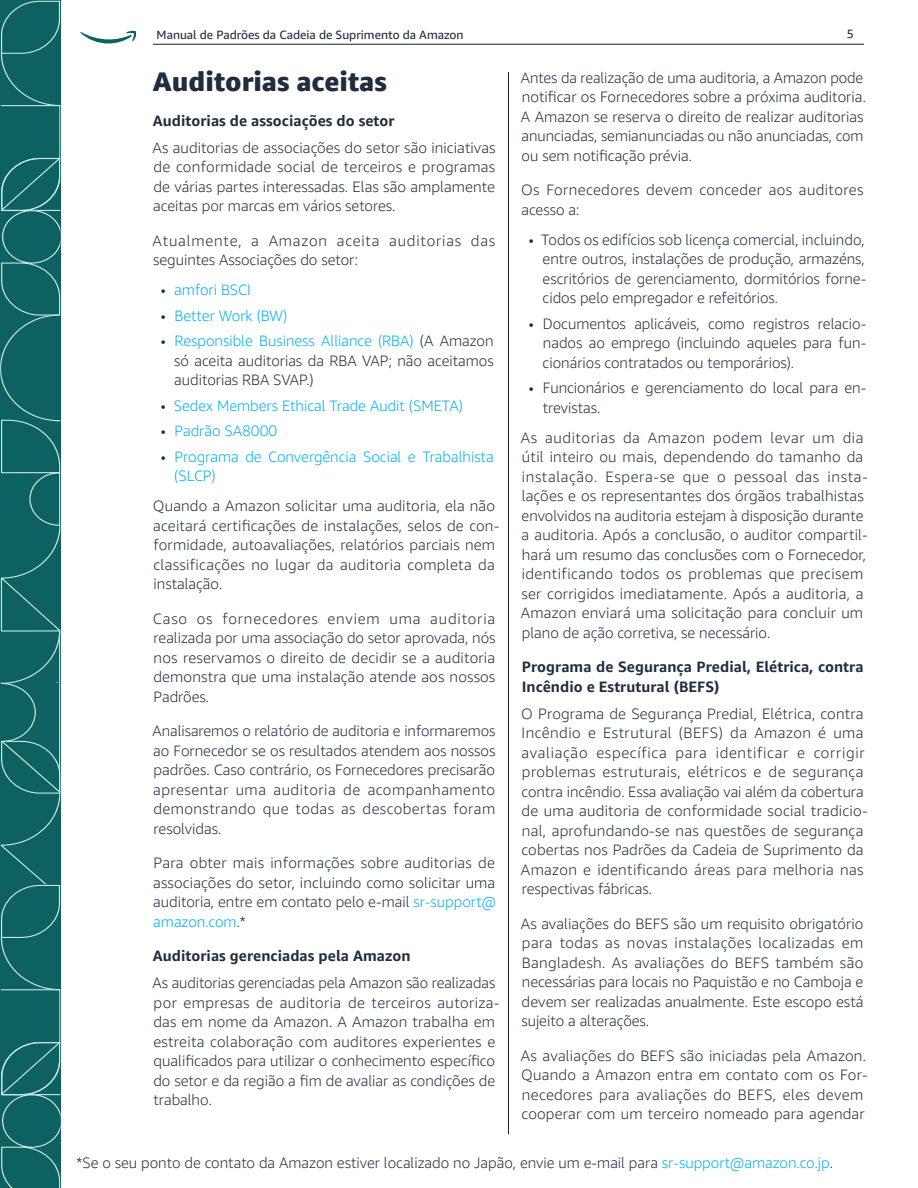
<style>
.page{position:relative;width:918px;height:1188px;background:#fff}
.page>*{position:absolute;margin:0;border:0;box-sizing:border-box;transform-origin:0 0}
.Main-Page-Title{font:800 27px "Amazon Ember Display";color:#202d3e}
.Body_Text-smaller_SCS{font:300 15px/19.5px "Amazon Ember";letter-spacing:.01em;color:#202d3e;text-align:justify}
.Body_Text-smaller_SCS-bold{font:700 15px/19.5px "Amazon Ember";letter-spacing:.005em;color:#202d3e}
.t1{font:300 15px/19.5px "Amazon Ember";color:#00aeef}
.Body_Text-smaller_SCS-2{font:300 15px/19.5px "Amazon Ember";letter-spacing:.045em;color:#202d3e}
.t2{font:12px "Amazon Ember";color:#202d3e}
.s1{color:#202d3e}
.s2{color:#00aeef}
</style>
<div class="page">
<div style="left:0;top:794px;width:60px;height:50px;background:#0d6161"></div>
<svg style="left:0;top:0;width:60px;height:794px;background:#176868"></svg>
<svg style="left:0;top:844px;width:60px;height:344px;background:#156766"></svg>
<svg style="left:80px;top:31px;width:56px;height:12px"></svg>
<hr style="left:153px;top:44px;width:711px;height:1px;background:#231f20">
<hr style="left:508px;top:72px;width:1px;height:1062px;background:#231f20">
<p class="t2" style="left:157px;top:28px;width:309px">Manual de Padrões da Cadeia de Suprimento da Amazon</p>
<p class="t2" style="left:847px;top:26px;width:9px">5</p>
<p class="Main-Page-Title" style="left:153px;top:65px;width:236px">Auditorias aceitas</p>
<p class="Body_Text-smaller_SCS-bold" style="left:153px;top:111px;width:243px">Auditorias de associações do setor</p>
<p class="Body_Text-smaller_SCS" style="left:153px;top:138px;width:344px">As auditorias de associações do setor são iniciativas de conformidade social de terceiros e programas de várias partes interessadas. Elas são amplamente aceitas por marcas em vários setores.</p>
<p class="Body_Text-smaller_SCS-2" style="left:153px;top:231px;width:344px">Atualmente, a Amazon aceita auditorias das seguintes Associações do setor:</p>
<p class="t1" style="left:161px;top:281px;width:92px"><span class="s1">•</span> amfori BSCI</p>
<p class="t1" style="left:161px;top:306px;width:128px"><span class="s1">•</span> Better Work (BW)</p>
<p class="Body_Text-smaller_SCS" style="left:174px;top:332px;width:321px;text-indent:-13px">• <span class="s2">Responsible Business Alliance (RBA)</span> (A Amazon só aceita auditorias da RBA VAP; não aceitamos auditorias RBA SVAP.)</p>
<p class="t1" style="left:161px;top:396px;width:304px"><span class="s1">•</span> Sedex Members Ethical Trade Audit (SMETA)</p>
<p class="t1" style="left:161px;top:422px;width:118px"><span class="s1">•</span> Padrão SA8000</p>
<p class="t1" style="left:174px;top:447px;width:321px;text-indent:-14px"><span class="s1">•</span> Programa de Convergência Social e Trabalhista (SLCP)</p>
<p class="Body_Text-smaller_SCS" style="left:153px;top:497px;width:348px;text-align:left">Quando a Amazon solicitar uma auditoria, ela não aceitará certificações de instalações, selos de con&shy;formidade, autoavaliações, relatórios parciais nem classificações no lugar da auditoria completa da instalação.</p>
<p class="Body_Text-smaller_SCS" style="left:153px;top:609px;width:344px">Caso os fornecedores enviem uma auditoria realizada por uma associação do setor aprovada, nós nos reservamos o direito de decidir se a auditoria demonstra que uma instalação atende aos nossos Padrões.</p>
<p class="Body_Text-smaller_SCS" style="left:153px;top:722px;width:344px">Analisaremos o relatório de auditoria e informaremos ao Fornecedor se os resultados atendem aos nossos padrões. Caso contrário, os Fornecedores precisarão apresentar uma auditoria de acompanhamento demonstrando que todas as descobertas foram resolvidas.</p>
<p class="Body_Text-smaller_SCS" style="left:153px;top:854px;width:344px">Para obter mais informações sobre auditorias de associações do setor, incluindo como solicitar uma auditoria, entre em contato pelo e-mail <span class="s2">sr-support@ amazon.com</span>.*</p>
<p class="Body_Text-smaller_SCS-bold" style="left:153px;top:947px;width:259px">Auditorias gerenciadas pela Amazon</p>
<p class="Body_Text-smaller_SCS" style="left:153px;top:974px;width:348px;text-align:left">As auditorias gerenciadas pela Amazon são realizadas por empresas de auditoria de terceiros autoriza&shy;das em nome da Amazon. A Amazon trabalha em estreita colaboração com auditores experientes e qualificados para utilizar o conhecimento específico do setor e da região a fim de avaliar as condições de trabalho.</p>
<p class="Body_Text-smaller_SCS" style="left:521px;top:68px;width:347px;text-align:left">Antes da realização de uma auditoria, a Amazon pode notificar os Fornecedores sobre a próxima auditoria.<br>A Amazon se reserva o direito de realizar auditorias anunciadas, semianunciadas ou não anunciadas, com ou sem notificação prévia.</p>
<p class="Body_Text-smaller_SCS" style="left:521px;top:180px;width:344px">Os Fornecedores devem conceder aos auditores acesso a:</p>
<p class="Body_Text-smaller_SCS" style="left:543px;top:230px;width:325px;text-indent:-14px">• Todos os edifícios sob licença comercial, incluindo, entre outros, instalações de produção, armazéns, escritórios de gerenciamento, dormitórios forne&shy;cidos pelo empregador e refeitórios.</p>
<p class="Body_Text-smaller_SCS" style="left:543px;top:314px;width:325px;text-indent:-14px">• Documentos aplicáveis, como registros relacio&shy;nados ao emprego (incluindo aqueles para fun&shy;cionários contratados ou temporários).</p>
<p class="Body_Text-smaller_SCS" style="left:543px;top:378px;width:325px;text-indent:-14px">• Funcionários e gerenciamento do local para en&shy;trevistas.</p>
<p class="Body_Text-smaller_SCS" style="left:521px;top:428px;width:348px;text-align:left">As auditorias da Amazon podem levar um dia útil inteiro ou mais, dependendo do tamanho da instalação. Espera-se que o pessoal das insta&shy;lações e os representantes dos órgãos trabalhistas envolvidos na auditoria estejam à disposição durante a auditoria. Após a conclusão, o auditor compartil&shy;hará um resumo das conclusões com o Fornecedor, identificando todos os problemas que precisem ser corrigidos imediatamente. Após a auditoria, a Amazon enviará uma solicitação para concluir um plano de ação corretiva, se necessário.</p>
<p class="Body_Text-smaller_SCS-bold" style="left:522px;top:657px;width:343px">Programa de Segurança Predial, Elétrica, contra<br>Incêndio e Estrutural (BEFS)</p>
<p class="Body_Text-smaller_SCS" style="left:521px;top:704px;width:348px;text-align:left">O Programa de Segurança Predial, Elétrica, contra Incêndio e Estrutural (BEFS) da Amazon é uma avaliação específica para identificar e corrigir problemas estruturais, elétricos e de segurança contra incêndio. Essa avaliação vai além da cobertura de uma auditoria de conformidade social tradicio&shy;nal, aprofundando-se nas questões de segurança cobertas nos Padrões da Cadeia de Suprimento da Amazon e identificando áreas para melhoria nas respectivas fábricas.</p>
<p class="Body_Text-smaller_SCS" style="left:521px;top:914px;width:344px">As avaliações do BEFS são um requisito obrigatório para todas as novas instalações localizadas em Bangladesh. As avaliações do BEFS também são necessárias para locais no Paquistão e no Camboja e devem ser realizadas anualmente. Este escopo está sujeito a alterações.</p>
<p class="Body_Text-smaller_SCS" style="left:521px;top:1046px;width:348px;text-align:left">As avaliações do BEFS são iniciadas pela Amazon.<br>Quando a Amazon entra em contato com os For&shy;necedores para avaliações do BEFS, eles devem cooperar com um terceiro nomeado para agendar</p>
<p class="Body_Text-smaller_SCS" style="left:76px;top:1153px;width:758px">*Se o seu ponto de contato da Amazon estiver localizado no Japão, envie um e-mail para <span class="s2">sr-support@amazon.co.jp</span>.</p>
</div>
